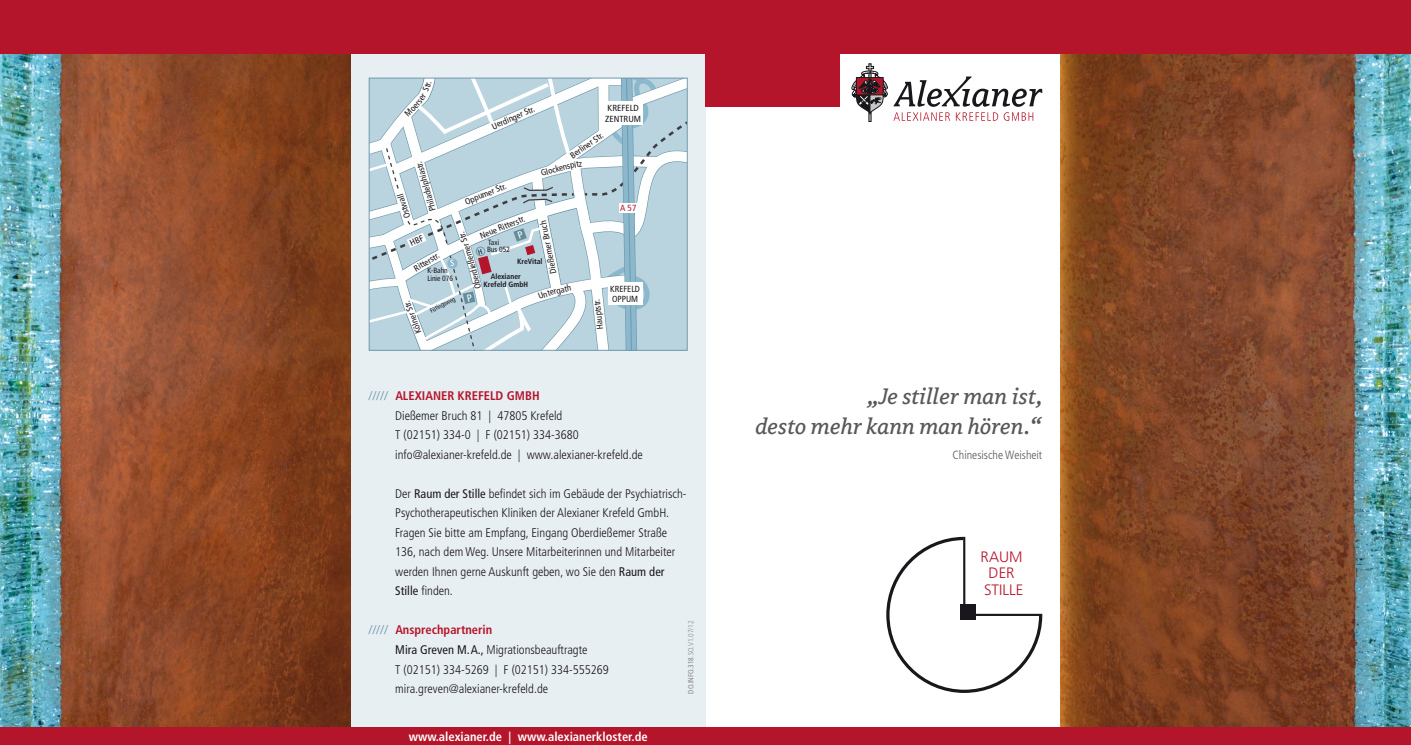
<style>
.page{position:relative;width:1411px;height:745px;background:#fff}
.page>*{position:absolute;margin:0;border:0;box-sizing:border-box;transform-origin:0 0}
.t1{font:italic 25px/30px "Avance";color:#58585a;text-align:right}
.t2{font:300 15.12px/16.1px "Frutiger LT Std";color:#b5152b;text-align:center}
.t3{font:300 condensed 12.5px/19.5px "Frutiger LT Std";color:#1a171c}
.t4{font:700 condensed 12.5px "Frutiger LT Std";color:#fff}
.t5{font:300 condensed 11.88px "Frutiger LT Std";color:#58585a}
.t6{font:condensed 8.88px/10.6px "Frutiger LT Std";color:#1a171c}
.t7{font:condensed 8.88px/10.6px "Frutiger LT Std";color:#1a171c;scale:1.05 1}
.t8{font:700 condensed 7.62px/14.5px "Frutiger LT Std";color:#1a171c}
.t9{font:condensed 7.62px/7.6px "Frutiger LT Std";letter-spacing:-.02em;color:#1a171c}
.t10{font:300 condensed 7.5px "Frutiger LT Std";color:#87888a}
.t11{font:condensed 6.38px "Frutiger LT Std";color:#1a171c}
.s1{font-stretch:normal;color:#7199ac}
.s2{font-weight:700;color:#b5152b}
.s3{font-weight:400}
</style>
<div class="page">
<img style="left:0;top:53px;width:351px;height:673px">
<img style="left:1059px;top:53px;width:351px;height:673px">
<div style="left:351px;top:0;width:354px;height:744px;background:#e8eff3"></div>
<div style="left:0;top:0;width:1410px;height:53px;background:#b5152b"></div>
<div style="left:0;top:726px;width:1410px;height:18px;background:#b5152b"></div>
<svg style="left:851px;top:64px;width:36px;height:58px"></svg>
<svg style="left:893px;top:76px;width:149px;height:45px"></svg>
<div style="left:705px;top:53px;width:135px;height:53px;background:#b5152b"></div>
<hr style="left:687px;top:78px;width:1px;height:272px;background:#fff">
<svg style="left:886px;top:536px;width:156px;height:156px"></svg>
<svg style="left:369px;top:78px;width:318px;height:272px"></svg>
<p class="t6" style="left:490px;top:122px;width:49px;rotate:-24deg">Uerdinger Str.</p>
<p class="t6" style="left:428px;top:212px;width:55px;rotate:-106deg">Philadelphiastr.</p>
<p class="t6" style="left:463px;top:197px;width:47px;rotate:-22deg">Oppum er Str.</p>
<p class="t6" style="left:402px;top:220px;width:29px;rotate:-107deg">Ostw all</p>
<p class="t6" style="left:478px;top:231px;width:52px;rotate:-22deg">Neue Ritterstr.</p>
<p class="t6" style="left:460px;top:243px;width:14px;rotate:-109deg">Str.</p>
<p class="t6" style="left:548px;top:274px;width:55px;rotate:-101deg">Dießem er Bruch</p>
<p class="t9" style="left:487px;top:239px;width:25px;line-height:7px">Taxi<br>Bus 052</p>
<p class="t6" style="left:412px;top:264px;width:32px;rotate:-31deg">Ritterstr.</p>
<p class="t8" style="left:490px;top:254px;width:53px;text-indent:26px">KreVital<br>Alexianer</p>
<p class="t8" style="left:483px;top:276px;width:46px">Krefeld GmbH</p>
<p class="t9" style="left:427px;top:267px;width:27px">K-Bahn<br>Linie 076</p>
<p class="t6" style="left:414px;top:334px;width:38px;rotate:-111deg">Kölner Str.</p>
<p class="t11" style="left:429px;top:307px;width:29px;rotate:-28deg">Fütingsw eg</p>
<p class="t7" style="left:605px;top:102px;width:36px">KREFELD<br>ZENTRUM</p>
<p class="t6" style="left:568px;top:152px;width:42px;rotate:-35deg">Berliner Str.</p>
<p class="t6" style="left:610px;top:283px;width:31px">KREFELD<br>OPPUM</p>
<p class="t6" style="left:594px;top:329px;width:34px;rotate:-96deg">Hauptstr.</p>
<p class="t3" style="left:395px;top:386px;width:249px;text-indent:-27px"><span class="s1">/////</span> <span class="s2">Alexianer Krefeld GmbH<br></span>Dießemer Bruch 81 | 47805 Krefeld<br>T (02151) 334-0 | F (02151) 334-3680 info@alexianer-krefeld.de | www.alexianer-krefeld.de</p>
<p class="t3" style="left:395px;top:483px;width:293px">Der <span class="s3">Raum der Stille</span> befindet sich im Gebäude der Psychiatrisch-Psychotherapeutischen Kliniken der Alexianer Krefeld GmbH.<br>Fragen Sie bitte am Empfang, Eingang Oberdießemer Straße 136, nach dem Weg. Unsere Mitarbeiterinnen und Mitarbeiter werden Ihnen gerne Auskunft geben, wo Sie den <span class="s3">Raum der Stille</span> finden.</p>
<p class="t3" style="left:395px;top:620px;width:215px;text-indent:-27px"><span class="s1">/////</span> <span class="s2">Ansprechpartnerin<br></span><span class="s3">Mira Greven M.A.,</span> Migrationsbeauftragte<br>T (02151) 334-5269 | F (02151) 334-555269 mira.greven@alexianer-krefeld.de</p>
<p class="t10" style="left:686px;top:693px;width:75px;rotate:-90deg"><span class="s3">DO.INFO.318</span>.SO.V1.07/12</p>
<p class="t4" style="left:409px;top:728px;width:240px">www.alexianer.de | www.alexianerkloster.de</p>
<h1 class="t1" style="left:755px;top:381px;width:289px">„Je stiller man ist,<br>desto mehr kann man hören.“</h1>
<p class="t5" style="left:952px;top:447px;width:91px">Chinesische Weisheit</p>
<p class="t2" style="left:980px;top:549px;width:44px">RAUM<br>DER<br>STILLE</p>
</div>
